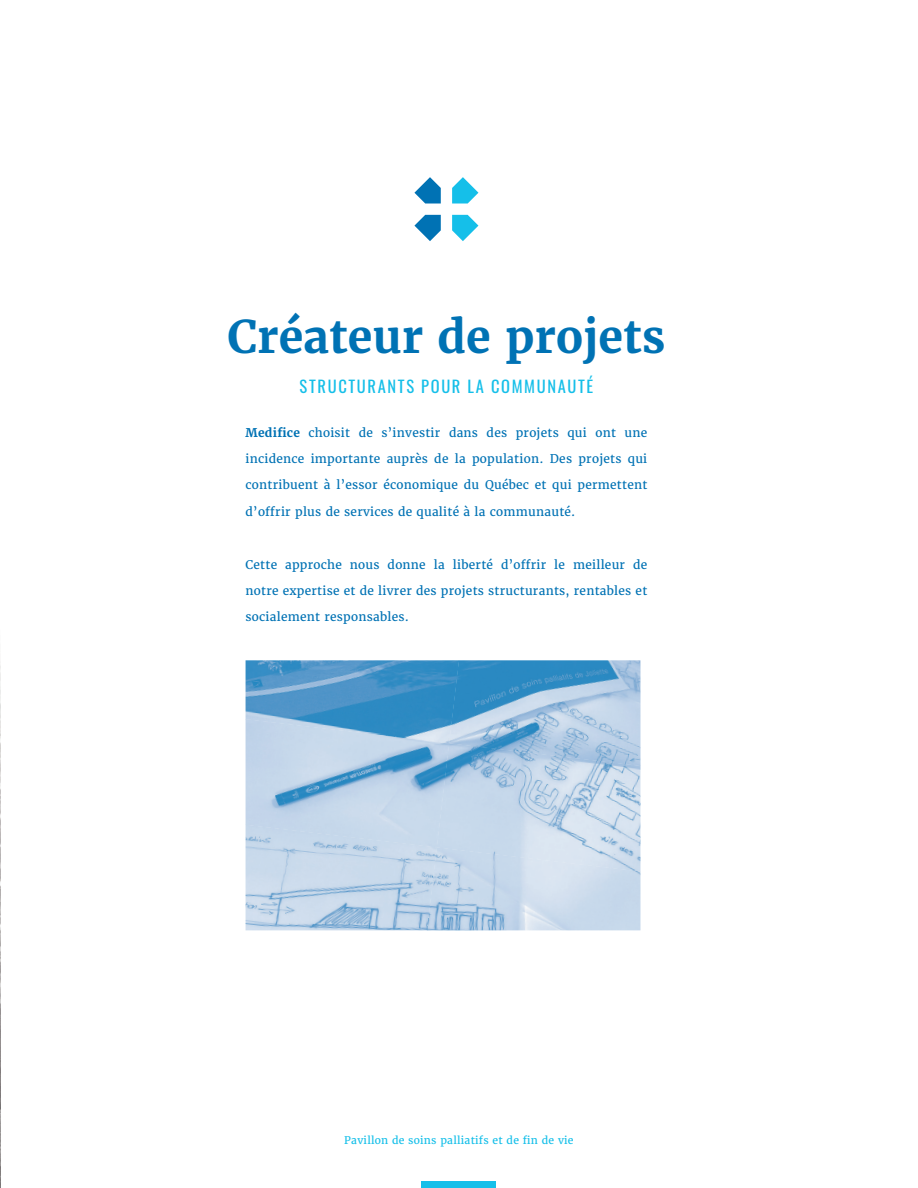
<style>
.page{position:relative;width:918px;height:1188px;background:#fff}
.page>*{position:absolute;margin:0;border:0;box-sizing:border-box;transform-origin:0 0}
.t1{font:700 45px "Merriweather";color:#0072b4}
.t2{font:16.5px "Oswald";letter-spacing:.1em;color:#15bfe9}
.t3{font:12px/26.4px "Merriweather";letter-spacing:.02em;color:#0072b4}
.t4{font:10.5px "Merriweather";letter-spacing:.02em;color:#15bfe9}
.s1{font-weight:700}
</style>
<div class="page">
<img style="left:0;top:665px;width:1px;height:523px">
<svg style="left:452px;top:177px;width:26px;height:27px"></svg>
<svg style="left:414px;top:177px;width:27px;height:27px"></svg>
<svg style="left:414px;top:215px;width:27px;height:26px"></svg>
<svg style="left:452px;top:215px;width:26px;height:26px"></svg>
<img style="left:246px;top:660px;width:203px;height:59px">
<img style="left:449px;top:660px;width:192px;height:83px">
<img style="left:246px;top:719px;width:203px;height:106px">
<img style="left:437px;top:743px;width:204px;height:104px">
<img style="left:246px;top:825px;width:191px;height:105px">
<img style="left:427px;top:847px;width:214px;height:83px">
<div style="left:422px;top:1182px;width:74px;height:6px;background:#15bfe9"></div>
<h1 class="t1" style="left:227px;top:308px;width:440px">Créateur de projets</h1>
<h2 class="t2" style="left:300px;top:372px;width:295px">STRUCTURANTS POUR LA COMMUNAUTÉ</h2>
<p class="t3" style="left:246px;top:419px;width:403px"><span class="s1">Medifice</span> choisit de s’investir dans des projets qui ont une</p>
<p class="t3" style="left:246px;top:446px;width:403px">incidence importante auprès de la population. Des projets qui</p>
<p class="t3" style="left:246px;top:472px;width:403px">contribuent à l’essor économique du Québec et qui permettent d’offrir plus de services de qualité à la communauté.</p>
<p class="t3" style="left:246px;top:551px;width:403px">Cette approche nous donne la liberté d’offrir le meilleur de</p>
<p class="t3" style="left:246px;top:578px;width:403px">notre expertise et de livrer des projets structurants, rentables et</p>
<p class="t3" style="left:246px;top:604px;width:165px">socialement responsables.</p>
<p class="t4" style="left:344px;top:1134px;width:231px">Pavillon de soins palliatifs et de fin de vie</p>
</div>
